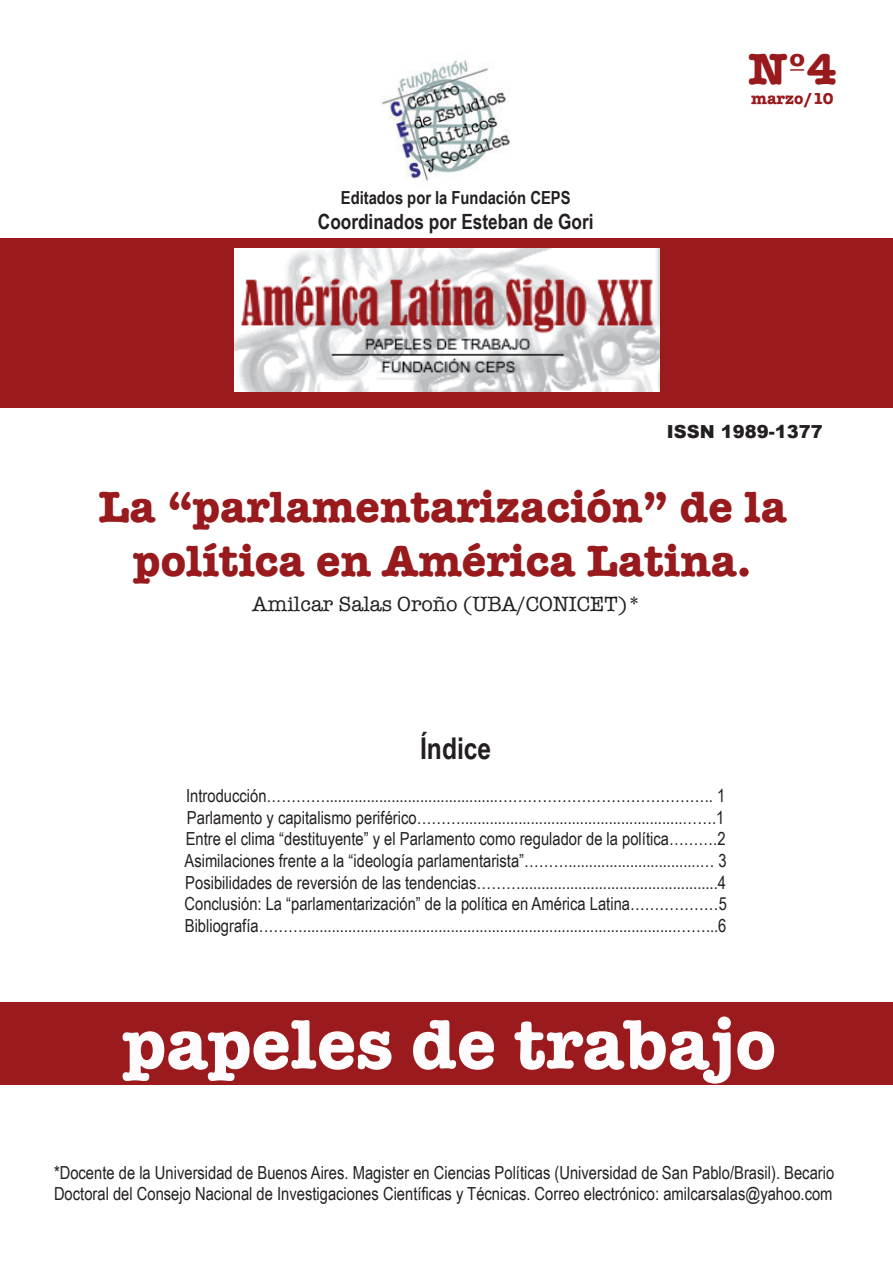
<style>
.page{position:relative;width:893px;height:1263px;background:#fff}
.page>*{position:absolute;margin:0;border:0;box-sizing:border-box;transform-origin:0 0}
.t1{font:700 72px "American Typewriter";color:#fefcfd}
.t2{font:700 45px/54px "American Typewriter";color:#981a1d;text-align:center}
.t3{font:700 30px "Arial Narrow";color:#231f20}
.t4{font:21px "American Typewriter";color:#231f20}
.t5{font:700 21px "Arial Narrow";color:#231f20}
.t6{font:18px/21.6px "Arial Narrow";color:#231f20}
.t7{font:700 18px "Arial Narrow";color:#231f20}
.t8{font:900 18px "Arial";color:#231f20}
.t9{font:700 16.5px "American Typewriter";color:#981a1d}
</style>
<div class="page">
<img style="left:381px;top:59px;width:129px;height:123px">
<div style="left:0;top:238px;width:893px;height:169px;background:#9a1a1e"></div>
<img style="left:235px;top:249px;width:424px;height:142px">
<div style="left:0;top:1003px;width:893px;height:82px;background:#9a1a1e"></div>
<p class="t7" style="left:341px;top:184px;width:231px">Editados por la Fundación CEPS</p>
<p class="t5" style="left:318px;top:206px;width:277px">Coordinados por Esteban de Gori</p>
<h2 class="t2" style="left:748px;top:39px;width:90px">Nº4</h2>
<p class="t9" style="left:751px;top:84px;width:84px">marzo/10</p>
<p class="t8" style="left:667px;top:419px;width:158px">ISSN 1989-1377</p>
<h2 class="t2" style="left:98px;top:478px;width:690px">La “parlamentarización” de la política en América Latina.</h2>
<p class="t4" style="left:252px;top:588px;width:390px">Amilcar Salas Oroño (UBA/CONICET)*</p>
<h3 class="t3" style="left:420px;top:726px;width:73px">Índice</h3>
<p class="t6" style="left:185px;top:784px;width:544px">Introducción…………..........................................…………………………………….. 1<br>Parlamento y capitalismo periférico………......................................................…….1<br>Entre el clima “destituyente” y el Parlamento como regulador de la política……….2<br>Asimilaciones frente a la “ideología parlamentarista”………................................… 3<br>Posibilidades de reversión de las tendencias………................................................4<br>Conclusión: La “parlamentarización” de la política en América Latina………………5<br>Bibliografía………...........................................................................................……...6</p>
<h1 class="t1" style="left:123px;top:982px;width:654px">papeles de trabajo</h1>
<p class="t6" style="left:54px;top:1161px;width:782px">*Docente de la Universidad de Buenos Aires. Magister en Ciencias Políticas (Universidad de San Pablo/Brasil). Becario<br>Doctoral del Consejo Nacional de Investigaciones Científicas y Técnicas. Correo electrónico: amilcarsalas@yahoo.com</p>
</div>
